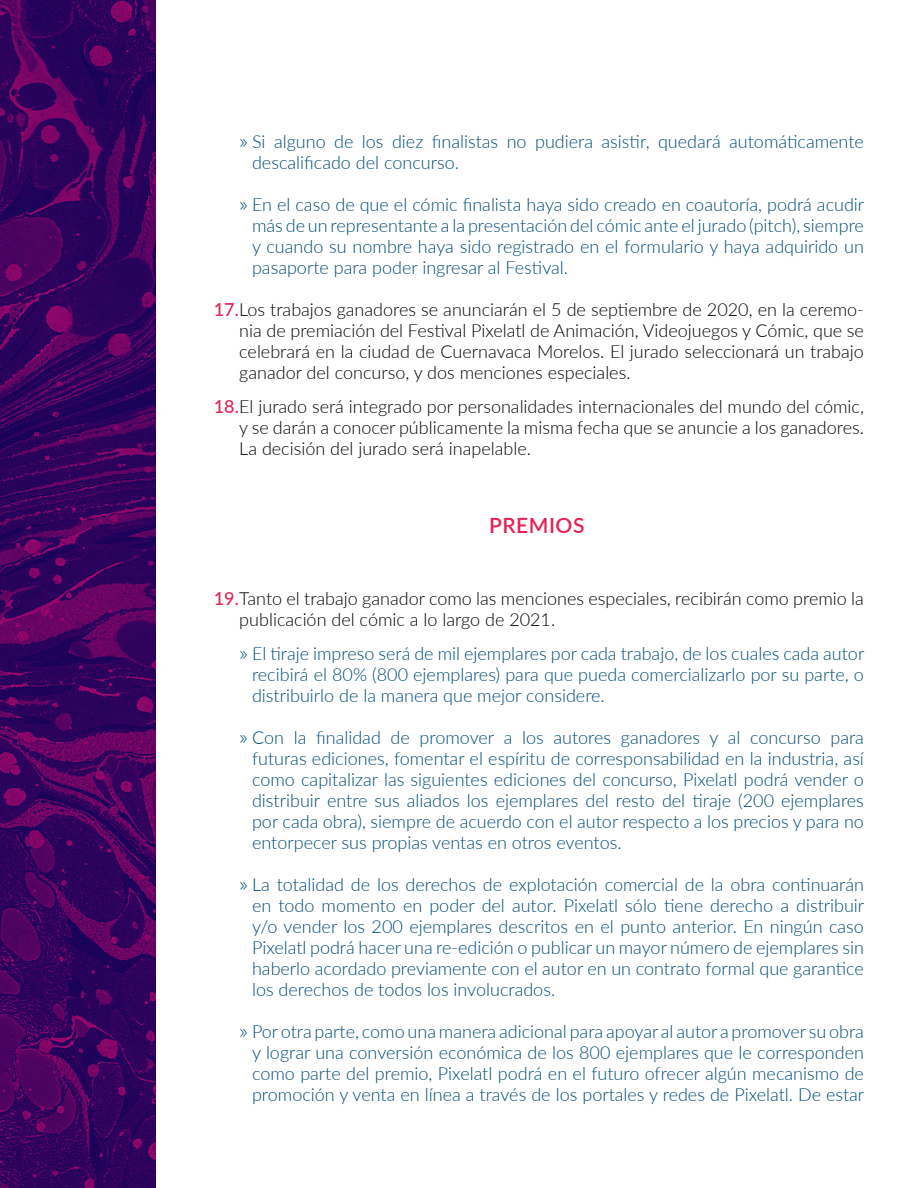
<style>
.page{position:relative;width:918px;height:1188px;background:#fff}
.page>*{position:absolute;margin:0;border:0;box-sizing:border-box;transform-origin:0 0}
.t1{font:600 21px "Lato";color:#e62154}
.t2{font:300 18px/21px "Lato";color:#004a75;text-align:justify}
.t3{font:300 18px/21px "Lato";color:#000;text-align:justify}
.s1{font-family:"Museo Sans 100";font-weight:400}
.s2{font-weight:500;color:#e62154}
</style>
<div class="page">
<img style="left:0;top:0;width:156px;height:1188px">
<p class="t2" style="left:252px;top:130px;width:613px;text-indent:-13px"><span class="s1">»</span> Si alguno de los diez finalistas no pudiera asistir, quedará automáticamente descalificado del concurso.</p>
<p class="t2" style="left:252px;top:194px;width:614px;text-indent:-13px"><span class="s1">»</span> En el caso de que el cómic finalista haya sido creado en coautoría, podrá acudir más de un representante a la presentación del cómic ante el jurado (pitch), siempre y cuando su nombre haya sido registrado en el formulario y haya adquirido un pasaporte para poder ingresar al Festival.</p>
<p class="t3" style="left:239px;top:299px;width:626px;text-indent:-26px"><span class="s2">17.</span>Los trabajos ganadores se anunciarán el 5 de septiembre de 2020, en la ceremo&shy;nia de premiación del Festival Pixelatl de Animación, Videojuegos y Cómic, que se celebrará en la ciudad de Cuernavaca Morelos. El jurado seleccionará un trabajo ganador del concurso, y dos menciones especiales.</p>
<p class="t3" style="left:239px;top:396px;width:626px;text-indent:-26px"><span class="s2">18.</span>El jurado será integrado por personalidades internacionales del mundo del cómic, y se darán a conocer públicamente la misma fecha que se anuncie a los ganadores.<br>La decisión del jurado será inapelable.</p>
<p class="t1" style="left:489px;top:510px;width:15px">PREMIOS</p>
<p class="t3" style="left:239px;top:587px;width:626px;text-indent:-26px"><span class="s2">19.</span>Tanto el trabajo ganador como las menciones especiales, recibirán como premio la publicación del cómic a lo largo de 2021.</p>
<p class="t2" style="left:252px;top:642px;width:614px;text-indent:-13px"><span class="s1">»</span> El tiraje impreso será de mil ejemplares por cada trabajo, de los cuales cada autor recibirá el 80% (800 ejemplares) para que pueda comercializarlo por su parte, o distribuirlo de la manera que mejor considere.</p>
<p class="t2" style="left:252px;top:726px;width:613px;text-indent:-13px"><span class="s1">»</span> Con la finalidad de promover a los autores ganadores y al concurso para futuras ediciones, fomentar el espíritu de corresponsabilidad en la industria, así como capitalizar las siguientes ediciones del concurso, Pixelatl podrá vender o distribuir entre sus aliados los ejemplares del resto del tiraje (200 ejemplares por cada obra), siempre de acuerdo con el autor respecto a los precios y para no entorpecer sus propias ventas en otros eventos.</p>
<p class="t2" style="left:252px;top:874px;width:614px;text-indent:-13px"><span class="s1">»</span> La totalidad de los derechos de explotación comercial de la obra continuarán en todo momento en poder del autor. Pixelatl sólo tiene derecho a distribuir y/o vender los 200 ejemplares descritos en el punto anterior. En ningún caso Pixelatl podrá hacer una re-edición o publicar un mayor número de ejemplares sin haberlo acordado previamente con el autor en un contrato formal que garantice los derechos de todos los involucrados.</p>
<p class="t2" style="left:252px;top:1021px;width:614px;text-indent:-13px"><span class="s1">»</span> Por otra parte, como una manera adicional para apoyar al autor a promover su obra y lograr una conversión económica de los 800 ejemplares que le corresponden como parte del premio, Pixelatl podrá en el futuro ofrecer algún mecanismo de promoción y venta en línea a través de los portales y redes de Pixelatl. De estar</p>
</div>
